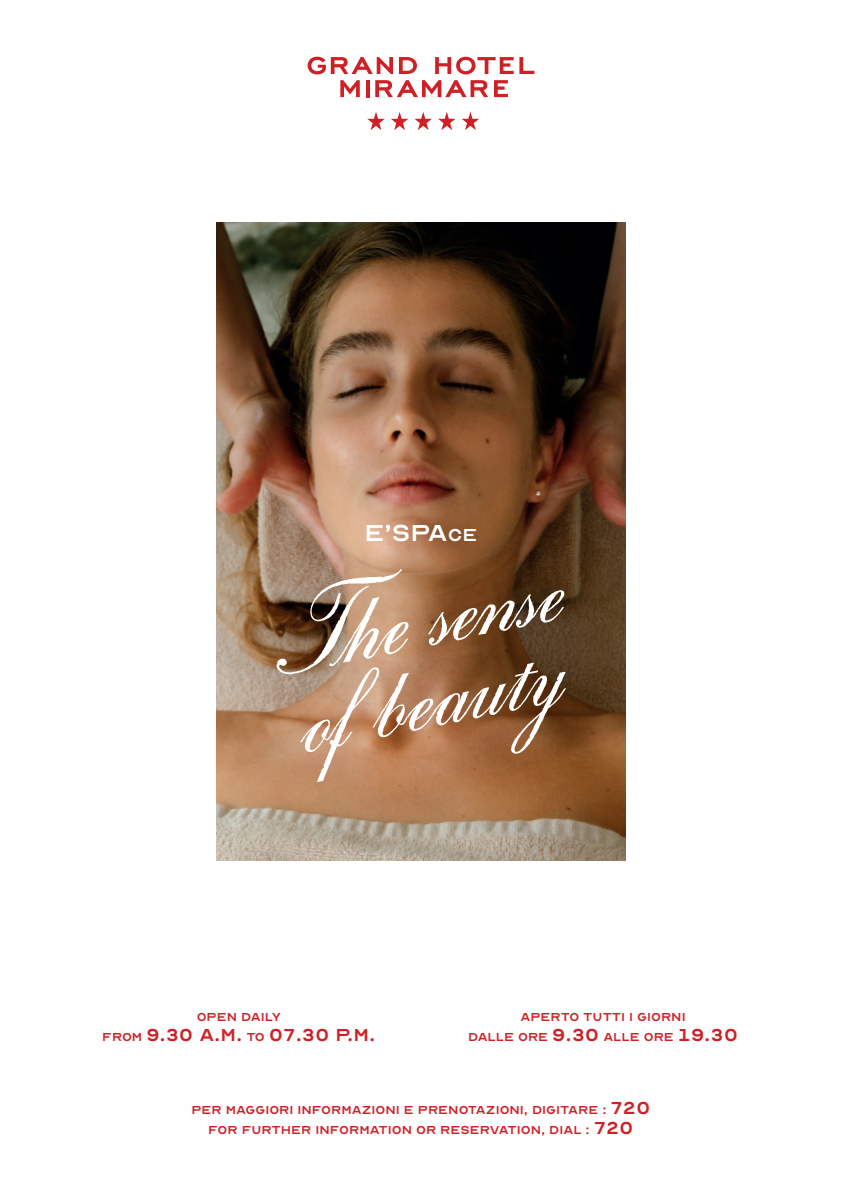
<style>
.page{position:relative;width:842px;height:1191px;background:#fff}
.page>*{position:absolute;margin:0;border:0;box-sizing:border-box;transform-origin:0 0}
.t1{font:120px "Gracia ASW01 No.44 Rough";color:#fff}
.t2{font:32px "Optician Sans";color:#fff}
.t3{font:24px "Optician Sans";color:#cf2026}
.t4{font:16px/20px "Optician Sans";color:#cf2026;text-align:center}
.s1{font-size:24px}
.s2{font-size:16px}
</style>
<div class="page">
<img style="left:217px;top:223px;width:408px;height:637px">
<svg style="left:367px;top:112px;width:18px;height:18px"></svg>
<svg style="left:391px;top:112px;width:17px;height:18px"></svg>
<svg style="left:414px;top:112px;width:18px;height:18px"></svg>
<svg style="left:438px;top:112px;width:17px;height:18px"></svg>
<svg style="left:462px;top:112px;width:17px;height:18px"></svg>
<svg style="left:399px;top:57px;width:18px;height:17px"></svg>
<svg style="left:340px;top:80px;width:20px;height:17px"></svg>
<hr style="left:366px;top:80px;width:3px;height:17px;background:#cf2026">
<svg style="left:375px;top:80px;width:113px;height:17px"></svg>
<svg style="left:494px;top:80px;width:14px;height:17px"></svg>
<svg style="left:308px;top:57px;width:85px;height:17px"></svg>
<svg style="left:435px;top:57px;width:99px;height:17px"></svg>
<h2 class="t2" style="left:364px;top:518px;width:115px">E’SPA<span class="s1">ce</span></h2>
<h1 class="t1" style="left:257px;top:585px;width:300px;rotate:-12deg">The sense</h1>
<h1 class="t1" style="left:287px;top:660px;width:271px;rotate:-12deg">of beauty</h1>
<p class="t4" style="left:197px;top:1006px;width:86px">Open daily</p>
<h3 class="t3" style="left:102px;top:1023px;width:275px"><span class="s2">From</span> 9.30 A.M. <span class="s2">to</span> 07.30 P.M.</h3>
<p class="t4" style="left:468px;top:1006px;width:271px">Aperto tutti i giorni<br>Dalle ore <span class="s1">9.30</span> alle ore <span class="s1">19.30</span></p>
<p class="t4" style="left:191px;top:1099px;width:460px">Per maggiori informazioni e prenotazioni, Digitare : <span class="s1">720<br></span>For further information or reservation, Dial : <span class="s1">720</span></p>
</div>
